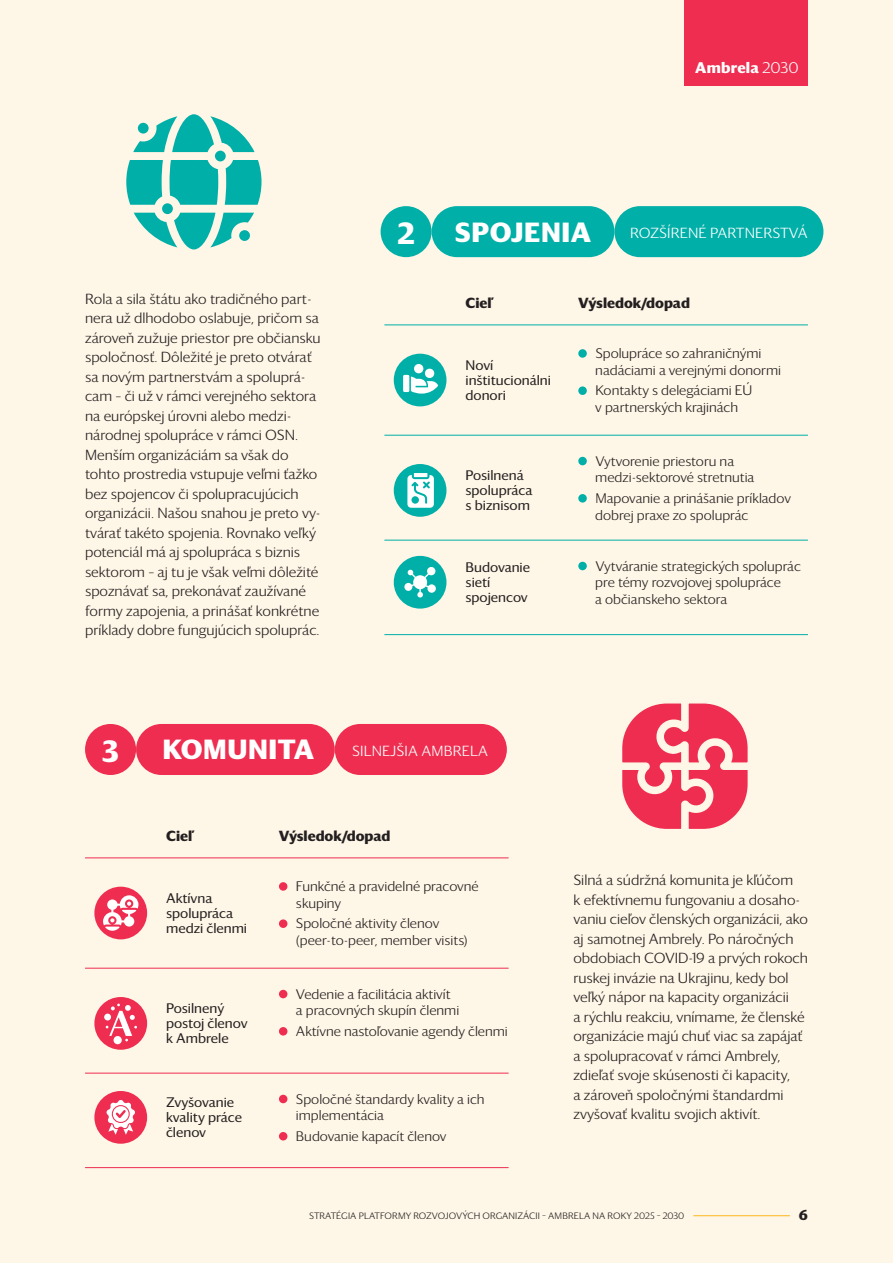
<style>
.page{position:relative;width:893px;height:1263px;background:#fef6e6}
.page>*{position:absolute;margin:0;border:0;box-sizing:border-box;transform-origin:0 0}
.t1{font:700 30px "Darby Sans";color:#fff}
.t2{font:700 27px "Darby Sans";letter-spacing:.02em;color:#fff}
.t3{font:700 15px "Darby Sans";letter-spacing:.015em;color:#fff}
.Text{font:300 14.25px/19.5px "Darby Sans";color:#231f20}
.Text-2{font:700 14.25px "Darby Sans";color:#231f20}
.Text-3{font:300 14.25px "Darby Sans";letter-spacing:.01em;color:#fff}
.Text-4{font:300 13.5px/16.5px "Darby Sans";color:#231f20}
.Text-5{font:13.5px/15px "Darby Sans";color:#231f20}
.Text-6{font:300 9px "Darby Sans";letter-spacing:.01em;color:#231f20}
.s1{font-weight:300}
</style>
<div class="page">
<hr style="left:693px;top:1215px;width:97px;height:1px;background:#fcb61c">
<hr style="left:384px;top:324px;width:424px;height:1px;background:#00afa8">
<hr style="left:85px;top:857px;width:424px;height:1px;background:#ee2d50">
<hr style="left:384px;top:435px;width:424px;height:1px;background:#00afa8">
<hr style="left:85px;top:968px;width:424px;height:1px;background:#ee2d50">
<hr style="left:384px;top:540px;width:424px;height:1px;background:#00afa8">
<hr style="left:85px;top:1073px;width:424px;height:1px;background:#ee2d50">
<hr style="left:384px;top:634px;width:424px;height:1px;background:#00afa8">
<hr style="left:85px;top:1167px;width:424px;height:1px;background:#ee2d50">
<div style="left:578px;top:349px;width:9px;height:9px;background:#00afa8;border-radius:50%"></div>
<div style="left:578px;top:386px;width:9px;height:9px;background:#00afa8;border-radius:50%"></div>
<div style="left:279px;top:882px;width:8px;height:9px;background:#ee2d50;border-radius:50%"></div>
<div style="left:279px;top:919px;width:8px;height:9px;background:#ee2d50;border-radius:50%"></div>
<div style="left:578px;top:457px;width:9px;height:8px;background:#00afa8;border-radius:50%"></div>
<div style="left:578px;top:494px;width:9px;height:9px;background:#00afa8;border-radius:50%"></div>
<div style="left:279px;top:990px;width:8px;height:8px;background:#ee2d50;border-radius:50%"></div>
<div style="left:279px;top:1027px;width:8px;height:8px;background:#ee2d50;border-radius:50%"></div>
<div style="left:578px;top:562px;width:9px;height:8px;background:#00afa8;border-radius:50%"></div>
<div style="left:279px;top:1095px;width:8px;height:8px;background:#ee2d50;border-radius:50%"></div>
<div style="left:279px;top:1132px;width:8px;height:8px;background:#ee2d50;border-radius:50%"></div>
<div style="left:394px;top:354px;width:52px;height:52px;background:#00afa8;border-radius:50%"></div>
<div style="left:94px;top:887px;width:53px;height:52px;background:#ee2d50;border-radius:50%"></div>
<div style="left:394px;top:464px;width:52px;height:53px;background:#00afa8;border-radius:50%"></div>
<div style="left:94px;top:997px;width:53px;height:53px;background:#ee2d50;border-radius:50%"></div>
<div style="left:394px;top:556px;width:52px;height:53px;background:#00afa8;border-radius:50%"></div>
<div style="left:94px;top:1091px;width:53px;height:53px;background:#ee2d50;border-radius:50%"></div>
<div style="left:685px;top:0;width:123px;height:85px;background:#ee2d50"></div>
<div style="left:432px;top:206px;width:182px;height:51px;background:#00afa8;border-radius:26px"></div>
<div style="left:136px;top:724px;width:199px;height:51px;background:#ee2d50;border-radius:26px"></div>
<div style="left:614px;top:206px;width:209px;height:51px;background:#00afa8;border-radius:26px"></div>
<div style="left:335px;top:724px;width:172px;height:51px;background:#ee2d50;border-radius:26px"></div>
<div style="left:381px;top:206px;width:51px;height:51px;background:#00afa8;border-radius:50%"></div>
<div style="left:85px;top:724px;width:51px;height:51px;background:#ee2d50;border-radius:50%"></div>
<svg style="left:620px;top:634px;width:130px;height:195px"></svg>
<svg style="left:106px;top:1100px;width:29px;height:35px"></svg>
<svg style="left:403px;top:364px;width:35px;height:30px"></svg>
<svg style="left:404px;top:567px;width:32px;height:30px"></svg>
<svg style="left:170px;top:160px;width:48px;height:45px;background:#11b3ac"></svg>
<svg style="left:126px;top:160px;width:37px;height:45px;background:#18b5ae"></svg>
<svg style="left:133px;top:114px;width:122px;height:38px"></svg>
<svg style="left:134px;top:213px;width:120px;height:36px"></svg>
<svg style="left:225px;top:160px;width:36px;height:45px;background:#13b4ac"></svg>
<div style="left:215px;top:151px;width:11px;height:10px;background:#00afa8;border-radius:50%"></div>
<div style="left:162px;top:203px;width:11px;height:11px;background:#00afa8;border-radius:50%"></div>
<div style="left:138px;top:123px;width:11px;height:11px;background:#00afa8;border-radius:50%"></div>
<div style="left:239px;top:230px;width:11px;height:11px;background:#00afa8;border-radius:50%"></div>
<svg style="left:103px;top:895px;width:35px;height:36px"></svg>
<svg style="left:407px;top:475px;width:27px;height:33px"></svg>
<hr style="left:414px;top:473px;width:13px;height:4px;background:#fff">
<svg style="left:106px;top:1003px;width:31px;height:38px"></svg>
<div style="left:114px;top:1036px;width:8px;height:8px;background:#fff;border-radius:50%"></div>
<p class="t3" style="left:695px;top:56px;width:105px">Ambrela <span class="s1">2030</span></p>
<p class="Text" style="left:85px;top:288px;width:237px">Rola a sila štátu ako tradičného part&shy;nera už dlhodobo oslabuje, pričom sa zároveň zužuje priestor pre občiansku spoločnosť. Dôležité je preto otvárať sa novým partnerstvám a spoluprá&shy;cam – či už v rámci verejného sektora na európskej úrovni alebo medzi&shy;národnej spolupráce v rámci OSN.<br>Menším organizáciám sa však do tohto prostredia vstupuje veľmi ťažko bez spojencov či spolupracujúcich organizácii. Našou snahou je preto vy&shy;tvárať takéto spojenia. Rovnako veľký potenciál má aj spolupráca s biznis sektorom – aj tu je však veľmi dôležité spoznávať sa, prekonávať zaužívané formy zapojenia, a prinášať konkrétne príklady dobre fungujúcich spoluprác.</p>
<p class="t1" style="left:397px;top:210px;width:19px">2</p>
<p class="t2" style="left:455px;top:211px;width:138px">SPOJENIA</p>
<p class="Text-3" style="left:630px;top:223px;width:179px">ROZŠÍRENÉ PARTNERSTVÁ</p>
<p class="Text-2" style="left:465px;top:292px;width:28px">Cieľ</p>
<p class="Text-5" style="left:465px;top:357px;width:87px">Noví inštitucionálni donori</p>
<p class="Text-5" style="left:465px;top:468px;width:68px">Posilnená spolupráca s biznisom</p>
<p class="Text-5" style="left:465px;top:559px;width:66px">Budovanie sietí spojencov</p>
<p class="Text-2" style="left:578px;top:292px;width:113px">Výsledok/dopad</p>
<p class="Text-4" style="left:595px;top:345px;width:187px">Spolupráce so zahraničnými nadáciami a verejnými donormi</p>
<p class="Text-4" style="left:595px;top:382px;width:159px">Kontakty s delegáciami EÚ v partnerských krajinách</p>
<p class="Text-4" style="left:595px;top:452px;width:161px">Vytvorenie priestoru na medzi-sektorové stretnutia</p>
<p class="Text-4" style="left:595px;top:489px;width:197px">Mapovanie a prinášanie príkladov dobrej praxe zo spoluprác</p>
<p class="Text-4" style="left:595px;top:557px;width:207px">Vytváranie strategických spoluprác pre témy rozvojovej spolupráce<br>a občianskeho sektora</p>
<p class="t1" style="left:102px;top:728px;width:18px">3</p>
<p class="t2" style="left:163px;top:729px;width:153px">KOMUNITA</p>
<p class="Text-3" style="left:352px;top:741px;width:138px">SILNEJŠIA AMBRELA</p>
<p class="Text-2" style="left:166px;top:825px;width:28px">Cieľ</p>
<p class="Text-5" style="left:166px;top:890px;width:82px">Aktívna spolupráca medzi členmi</p>
<p class="Text-5" style="left:166px;top:1001px;width:83px">Posilnený postoj členov k Ambrele</p>
<p class="Text-5" style="left:166px;top:1094px;width:77px">Zvyšovanie kvality práce členov</p>
<p class="Text-2" style="left:279px;top:825px;width:113px">Výsledok/dopad</p>
<p class="Text-4" style="left:296px;top:878px;width:184px">Funkčné a pravidelné pracovné skupiny</p>
<p class="Text-4" style="left:296px;top:915px;width:173px">Spoločné aktivity členov (peer-to-peer, member visits)</p>
<p class="Text-4" style="left:296px;top:985px;width:165px">Vedenie a facilitácia aktivít a pracovných skupín členmi</p>
<p class="Text-4" style="left:296px;top:1022px;width:213px">Aktívne nastoľovanie agendy členmi</p>
<p class="Text-4" style="left:296px;top:1090px;width:190px">Spoločné štandardy kvality a ich implementácia</p>
<p class="Text-4" style="left:296px;top:1127px;width:152px">Budovanie kapacít členov</p>
<p class="Text" style="left:573px;top:870px;width:236px">Silná a súdržná komunita je kľúčom<br>k efektívnemu fungovaniu a dosaho&shy;vaniu cieľov členských organizácii, ako aj samotnej Ambrely. Po náročných obdobiach COVID-19 a prvých rokoch ruskej invázie na Ukrajinu, kedy bol veľký nápor na kapacity organizácii<br>a rýchlu reakciu, vnímame, že členské organizácie majú chuť viac sa zapájať a spolupracovať v rámci Ambrely, zdieľať svoje skúsenosti či kapacity,<br>a zároveň spoločnými štandardmi zvyšovať kvalitu svojich aktivít.</p>
<p class="Text-6" style="left:309px;top:1209px;width:377px">STRATÉGIA PLATFORMY ROZVOJOVÝCH ORGANIZÁCII – AMBRELA NA ROKY 2025 – 2030</p>
<p class="Text-2" style="left:799px;top:1204px;width:11px">6</p>
</div>
